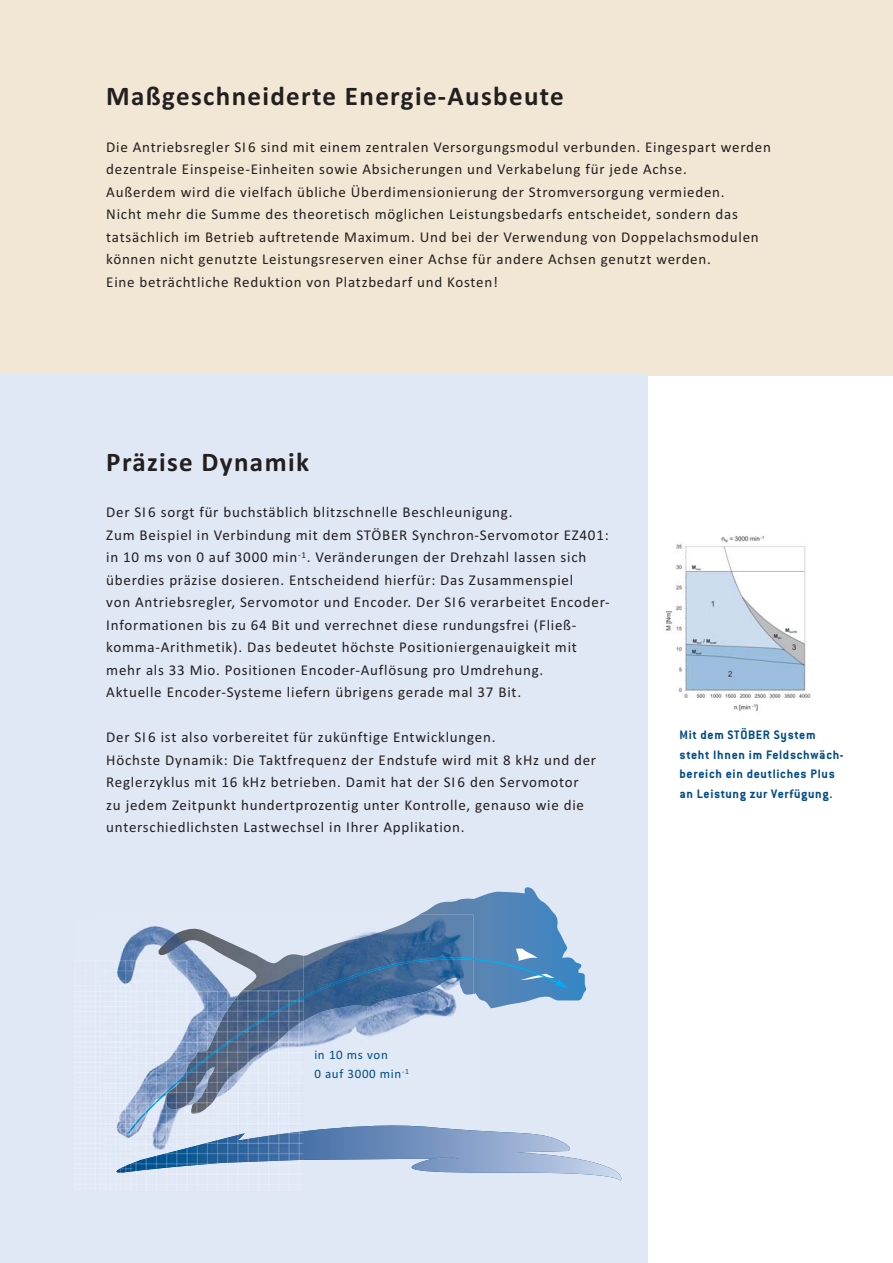
<style>
.page{position:relative;width:893px;height:1263px;background:#fff}
.page>*{position:absolute;margin:0;border:0;box-sizing:border-box;transform-origin:0 0}
.t1{font:700 27px "Calibri";letter-spacing:.05em;color:#231f20}
.t2{font:15px/22.5px "Calibri";letter-spacing:.05em;color:#231f20}
.t3{font:700 13.5px/19.5px "Conduit ITC";letter-spacing:.05em;color:#004b88}
.t4{font:12.9px/18.9px "Calibri";letter-spacing:.05em;color:#004b88}
</style>
<div class="page">
<div style="left:0;top:0;width:893px;height:375px;background:#f1e7d4"></div>
<div style="left:0;top:374px;width:648px;height:889px;background:#e0e7f5"></div>
<img style="left:665px;top:536px;width:146px;height:176px">
<img style="left:560px;top:933px;width:27px;height:68px">
<svg style="left:419px;top:887px;width:141px;height:122px"></svg>
<svg style="left:520px;top:974px;width:48px;height:14px"></svg>
<img style="left:303px;top:1021px;width:106px;height:26px">
<img style="left:303px;top:915px;width:170px;height:106px">
<img style="left:303px;top:957px;width:170px;height:41px">
<svg style="left:303px;top:1125px;width:319px;height:56px"></svg>
<img style="left:115px;top:926px;width:49px;height:208px">
<img style="left:158px;top:928px;width:145px;height:68px">
<img style="left:128px;top:996px;width:175px;height:135px">
<img style="left:116px;top:1131px;width:187px;height:42px">
<h1 class="t1" style="left:106px;top:87px;width:459px">Maßgeschneiderte Energie-Ausbeute</h1>
<p class="t2" style="left:106px;top:137px;width:666px">Die Antriebsregler SI6 sind mit einem zentralen Versorgungsmodul verbunden. Eingespart werden dezentrale Einspeise-Einheiten sowie Absicherungen und Verkabelung für jede Achse.<br>Außerdem wird die vielfach übliche Überdimensionierung der Stromversorgung vermieden.<br>Nicht mehr die Summe des theoretisch möglichen Leistungsbedarfs entscheidet, sondern das tatsächlich im Betrieb auftretende Maximum. Und bei der Verwendung von Doppelachsmodulen können nicht genutzte Leistungsreserven einer Achse für andere Achsen genutzt werden.<br>Eine beträchtliche Reduktion von Platzbedarf und Kosten!</p>
<h1 class="t1" style="left:106px;top:453px;width:204px">Präzise Dynamik</h1>
<p class="t2" style="left:106px;top:502px;width:505px">Der SI6 sorgt für buchstäblich blitzschnelle Beschleunigung.<br>Zum Beispiel in Verbindung mit dem STÖBER Synchron-Servomotor EZ401: in 10 ms von 0 auf 3000 min<sup>-1</sup>. Veränderungen der Drehzahl lassen sich überdies präzise dosieren. Entscheidend hierfür: Das Zusammenspiel<br>von Antriebsregler, Servomotor und Encoder. Der SI6 verarbeitet Encoder-Informationen bis zu 64 Bit und verrechnet diese rundungsfrei (Fließ&shy;komma-Arithmetik). Das bedeutet höchste Positioniergenauigkeit mit mehr als 33 Mio. Positionen Encoder-Auflösung pro Umdrehung.<br>Aktuelle Encoder-Systeme liefern übrigens gerade mal 37 Bit.</p>
<p class="t2" style="left:106px;top:727px;width:491px">Der SI6 ist also vorbereitet für zukünftige Entwicklungen.<br>Höchste Dynamik: Die Taktfrequenz der Endstufe wird mit 8 kHz und der Reglerzyklus mit 16 kHz betrieben. Damit hat der SI6 den Servomotor zu jedem Zeitpunkt hundertprozentig unter Kontrolle, genauso wie die unterschiedlichsten Lastwechsel in Ihrer Applikation.</p>
<p class="t3" style="left:680px;top:727px;width:166px">Mit dem STÖBER System steht Ihnen im Feldschwäch&shy;bereich ein deutliches Plus an Leistung zur Verfügung.</p>
<p class="t4" style="left:314px;top:1046px;width:96px">in 10 ms von<br>0 auf 3000 min<sup>-1</sup></p>
</div>
